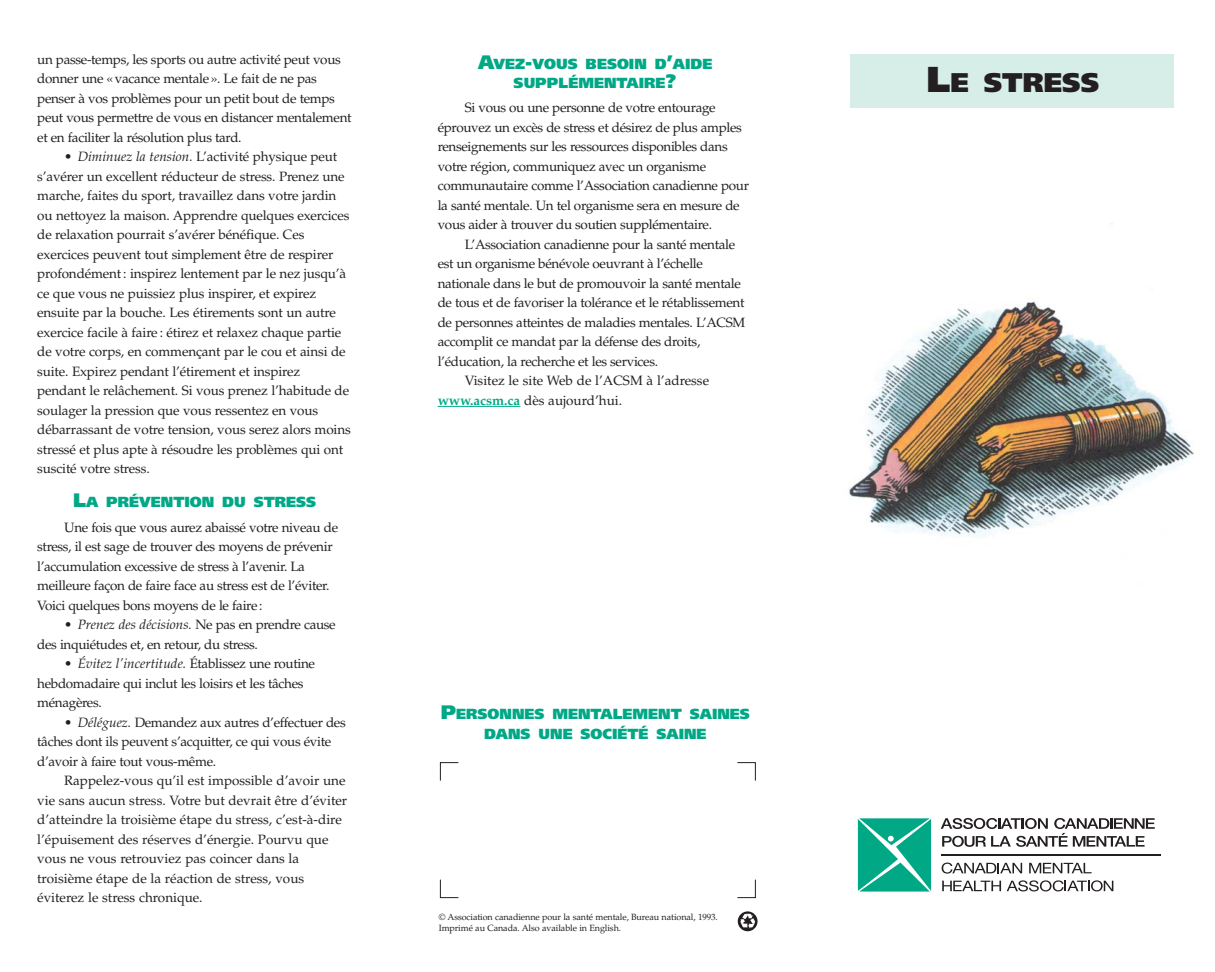
<style>
.page{position:relative;width:1215px;height:972px;background:#fff}
.page>*{position:absolute;margin:0;border:0;box-sizing:border-box;transform-origin:0 0}
.t1{font:900 27px "Frutiger";color:#231f20}
.t2{font:900 14.7px/19.5px "Frutiger";color:#00a886;text-align:center}
.t3{font:13.5px/19.5px "Palatino";letter-spacing:-.025em;color:#231f20}
.t4{font:13.5px "Palatino";color:#231f20}
.t5{font:9px/10.9px "Palatino";letter-spacing:-.01em;color:#231f20}
.s1{font-style:italic}
.s2{font-size:19.5px}
.s3{font-weight:700;color:#00a886}
.s4{font-size:36px}
</style>
<div class="page">
<div style="left:850px;top:54px;width:324px;height:54px;background:#d7ede7"></div>
<img style="left:848px;top:301px;width:346px;height:235px">
<svg style="left:941px;top:818px;width:214px;height:29px"></svg>
<svg style="left:942px;top:863px;width:80px;height:11px"></svg>
<svg style="left:1029px;top:863px;width:63px;height:10px"></svg>
<svg style="left:942px;top:881px;width:59px;height:10px"></svg>
<svg style="left:1007px;top:880px;width:106px;height:11px"></svg>
<svg style="left:858px;top:818px;width:73px;height:74px;background:#23b496"></svg>
<hr style="left:942px;top:854px;width:219px;height:2px;background:#231f20">
<svg style="left:440px;top:762px;width:316px;height:136px"></svg>
<svg style="left:738px;top:911px;width:20px;height:20px"></svg>
<hr style="left:438px;top:406px;width:33px;height:1px;background:#00a886">
<hr style="left:470px;top:406px;width:50px;height:1px;background:#00a886">
<p class="t3" style="left:37px;top:51px;width:316px">un passe-temps, les sports ou autre activité peut vous donner une « vacance mentale». Le fait de ne pas penser à vos problèmes pour un petit bout de temps peut vous permettre de vous en distancer mentalement et en faciliter la résolution plus tard.</p>
<p class="t3" style="left:37px;top:149px;width:315px;text-indent:27px">• <span class="s1">Diminuez la tension.</span> L’activité physique peut s’avérer un excellent réducteur de stress. Prenez une marche, faites du sport, travaillez dans votre jardin ou nettoyez la maison. Apprendre quelques exercices de relaxation pourrait s’avérer bénéfique. Ces exercices peuvent tout simplement être de respirer profondément : inspirez lentement par le nez jusqu’à ce que vous ne puissiez plus inspirer, et expirez ensuite par la bouche. Les étirements sont un autre exercice facile à faire : étirez et relaxez chaque partie de votre corps, en commençant par le cou et ainsi de suite. Expirez pendant l’étirement et inspirez pendant le relâchement. Si vous prenez l’habitude de soulager la pression que vous ressentez en vous débarrassant de votre tension, vous serez alors moins stressé et plus apte à résoudre les problèmes qui ont suscité votre stress.</p>
<p class="t2" style="left:73px;top:494px;width:245px"><span class="s2">L</span>A PRÉVENTION DU STRESS</p>
<p class="t3" style="left:37px;top:519px;width:302px;text-indent:27px">Une fois que vous aurez abaissé votre niveau de stress, il est sage de trouver des moyens de prévenir l’accumulation excessive de stress à l’avenir. La meilleure façon de faire face au stress est de l’éviter.<br>Voici quelques bons moyens de le faire:</p>
<p class="t3" style="left:37px;top:617px;width:300px;text-indent:27px">• <span class="s1">Prenez des décisions.</span> Ne pas en prendre cause des inquiétudes et, en retour, du stress.</p>
<p class="t3" style="left:37px;top:656px;width:279px;text-indent:27px">• <span class="s1">Évitez l’incertitude.</span> Établissez une routine hebdomadaire qui inclut les loisirs et les tâches ménagères.</p>
<p class="t3" style="left:64px;top:714px;width:283px">• <span class="s1">Déléguez.</span> Demandez aux autres d’effectuer des</p>
<p class="t3" style="left:37px;top:734px;width:296px">tâches dont ils peuvent s’acquitter, ce qui vous évite</p>
<p class="t3" style="left:37px;top:753px;width:180px">d’avoir à faire tout vous-même.</p>
<p class="t4" style="left:64px;top:775px;width:283px">Rappelez-vous qu’il est impossible d’avoir une</p>
<p class="t4" style="left:37px;top:795px;width:312px">vie sans aucun stress. Votre but devrait être d’éviter</p>
<p class="t4" style="left:37px;top:814px;width:306px">d’atteindre la troisième étape du stress, c’est-à-dire</p>
<p class="t4" style="left:37px;top:834px;width:293px">l’épuisement des réserves d’énergie. Pourvu que</p>
<p class="t4" style="left:37px;top:853px;width:264px">vous ne vous retrouviez pas coincer dans la</p>
<p class="t4" style="left:37px;top:873px;width:268px">troisième étape de la réaction de stress, vous</p>
<p class="t4" style="left:37px;top:892px;width:167px">éviterez le stress chronique.</p>
<p class="t2" style="left:478px;top:55px;width:236px"><span class="s2">A</span>VEZ<span class="s2">-</span>VOUS BESOIN D<span class="s2">’</span>AIDE<br>SUPPLÉMENTAIRE<span class="s2">?</span></p>
<p class="t3" style="left:465px;top:100px;width:253px">Si vous ou une personne de votre entourage</p>
<p class="t3" style="left:438px;top:119px;width:306px">éprouvez un excès de stress et désirez de plus amples</p>
<p class="t3" style="left:438px;top:139px;width:292px">renseignements sur les ressources disponibles dans</p>
<p class="t3" style="left:438px;top:158px;width:270px">votre région, communiquez avec un organisme</p>
<p class="t3" style="left:438px;top:178px;width:313px">communautaire comme l’Association canadienne pour</p>
<p class="t3" style="left:438px;top:197px;width:304px">la santé mentale. Un tel organisme sera en mesure de</p>
<p class="t3" style="left:438px;top:217px;width:276px">vous aider à trouver du soutien supplémentaire.</p>
<p class="t3" style="left:465px;top:236px;width:272px">L’Association canadienne pour la santé mentale</p>
<p class="t3" style="left:438px;top:256px;width:267px">est un organisme bénévole oeuvrant à l’échelle</p>
<p class="t3" style="left:438px;top:275px;width:305px">nationale dans le but de promouvoir la santé mentale</p>
<p class="t3" style="left:438px;top:295px;width:308px">de tous et de favoriser la tolérance et le rétablissement</p>
<p class="t3" style="left:438px;top:314px;width:309px">de personnes atteintes de maladies mentales. L’ACSM</p>
<p class="t3" style="left:438px;top:334px;width:264px">accomplit ce mandat par la défense des droits,</p>
<p class="t3" style="left:438px;top:353px;width:222px">l’éducation, la recherche et les services.</p>
<p class="t4" style="left:465px;top:376px;width:246px">Visitez le site Web de l’ACSM à l’adresse</p>
<p class="t4" style="left:438px;top:395px;width:186px"><span class="s3">www.acsm.ca</span> dès aujourd’hui.</p>
<p class="t2" style="left:441px;top:706px;width:311px"><span class="s2">P</span>ERSONNES MENTALEMENT SAINES<br>DANS UNE SOCIÉTÉ SAINE</p>
<p class="t5" style="left:439px;top:913px;width:281px">© Association canadienne pour la santé mentale, Bureau national, 1993.<br>Imprimé au Canada. Also available in English.</p>
<p class="t1" style="left:927px;top:72px;width:174px"><span class="s4">L</span>E STRESS</p>
</div>
